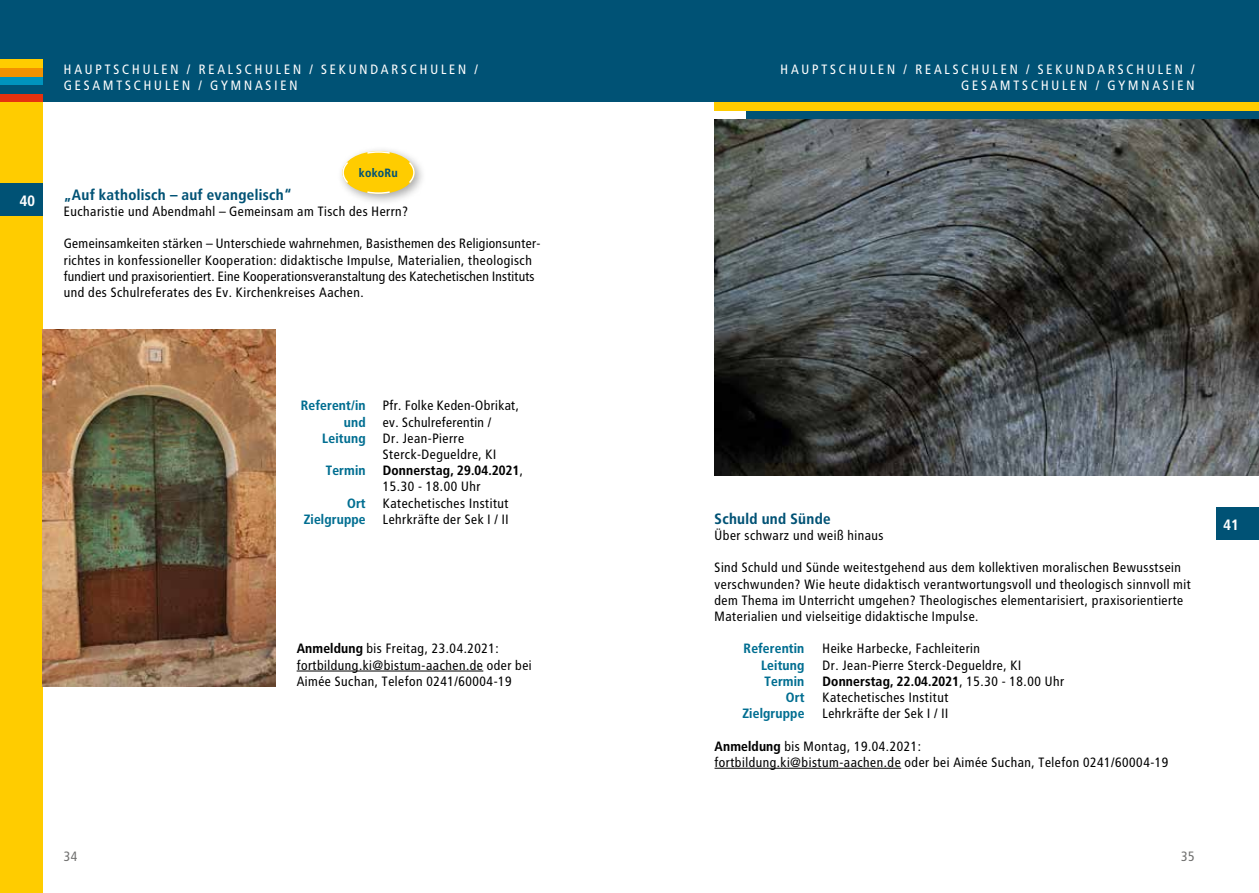
<style>
.page{position:relative;width:1259px;height:893px;background:#fff}
.page>*{position:absolute;margin:0;border:0;box-sizing:border-box;transform-origin:0 0}
.t1{font:700 15px "Transit OT";color:#005275}
.t2{font:700 15px "Transit OT";color:#fff}
.t3{font:13.5px/16.2px "Transit OT";color:#000}
.t4{font:13.5px/16.2px "Transit OT";letter-spacing:.17em;color:#fff;text-align:right}
.t5{font:700 13.5px/16.2px "Transit OT";letter-spacing:-.01em;color:#000}
.t6{font:700 13.5px "Transit OT";letter-spacing:-.01em;color:#006e91}
.t7{font:13.5px "Transit OT";color:#6f6f6e}
.t8{font:700 12px "Transit OT";color:#005275}
.s1{font-weight:700;color:#006e91}
.s2{font-weight:400}
.s3{font-weight:700}
</style>
<div class="page">
<div style="left:629px;top:0;width:630px;height:102px;background:#005275"></div>
<div style="left:746px;top:111px;width:513px;height:8px;background:#005275"></div>
<div style="left:714px;top:102px;width:545px;height:9px;background:#fc0"></div>
<div style="left:0;top:102px;width:43px;height:791px;background:#fc0"></div>
<div style="left:0;top:0;width:629px;height:102px;background:#005275"></div>
<div style="left:0;top:94px;width:43px;height:8px;background:#e6310e"></div>
<div style="left:0;top:77px;width:43px;height:8px;background:#0093bd"></div>
<div style="left:0;top:68px;width:43px;height:9px;background:#f39100"></div>
<div style="left:0;top:60px;width:43px;height:8px;background:#fc0"></div>
<img style="left:714px;top:119px;width:545px;height:356px">
<hr style="left:714px;top:768px;width:187px;height:1px;background:#000">
<hr style="left:297px;top:671px;width:186px;height:1px;background:#000">
<div style="left:0;top:184px;width:43px;height:32px;background:#005275"></div>
<div style="left:1216px;top:508px;width:43px;height:32px;background:#005275"></div>
<img style="left:43px;top:329px;width:232px;height:357px">
<div style="left:336px;top:145px;width:90px;height:61px;background:#000;opacity:.34"></div>
<svg style="left:342px;top:150px;width:73px;height:45px"></svg>
<p class="t4" style="left:64px;top:62px;width:416px;text-align:left">HAUPTSCHULEN / REALSCHULEN / SEKUNDARSCHULEN /<br>GESAMTSCHULEN / GYMNASIEN</p>
<p class="t2" style="left:20px;top:192px;width:17px">40</p>
<p class="t8" style="left:359px;top:166px;width:41px">kokoRu</p>
<p class="t1" style="left:64px;top:186px;width:230px">„Auf katholisch – auf evangelisch“</p>
<p class="t3" style="left:64px;top:203px;width:346px">Eucharistie und Abendmahl – Gemeinsam am Tisch des Herrn?</p>
<p class="t3" style="left:64px;top:236px;width:478px">Gemeinsamkeiten stärken – Unterschiede wahrnehmen, Basisthemen des Religionsunter&shy;richtes in konfessioneller Kooperation: didaktische Impulse, Materialien, theologisch fundiert und praxisorientiert. Eine Kooperationsveranstaltung des Katechetischen Instituts und des Schulreferates des Ev. Kirchenkreises Aachen.</p>
<p class="t4" style="left:780px;top:62px;width:416px">HAUPTSCHULEN / REALSCHULEN / SEKUNDARSCHULEN /<br>GESAMTSCHULEN / GYMNASIEN</p>
<p class="t6" style="left:301px;top:398px;width:67px">Referent/in</p>
<p class="t3" style="left:383px;top:398px;width:138px">Pfr. Folke Keden-Obrikat,</p>
<p class="t6" style="left:344px;top:414px;width:24px">und</p>
<p class="t3" style="left:383px;top:414px;width:110px">ev. Schulreferentin /</p>
<p class="t3" style="left:322px;top:430px;width:144px"><span class="s1">Leitung</span> Dr. Jean-Pierre</p>
<p class="t3" style="left:383px;top:446px;width:115px">Sterck-Degueldre, KI</p>
<p class="t6" style="left:326px;top:463px;width:42px">Termin</p>
<p class="t5" style="left:383px;top:462px;width:142px">Donnerstag, 29.04.2021<span class="s2">,<br>15.30 - 18.00 Uhr</span></p>
<p class="t6" style="left:347px;top:495px;width:20px">Ort</p>
<p class="t3" style="left:383px;top:495px;width:128px">Katechetisches Institut</p>
<p class="t6" style="left:304px;top:511px;width:64px">Zielgruppe</p>
<p class="t3" style="left:383px;top:511px;width:128px">Lehrkräfte der Sek I / II</p>
<p class="t3" style="left:297px;top:641px;width:237px"><span class="s3">Anmeldung</span> bis Freitag, 23.04.2021: fortbildung.ki@bistum-aachen.de oder bei<br>Aimée Suchan, Telefon 0241/60004-19</p>
<p class="t1" style="left:714px;top:510px;width:118px">Schuld und Sünde</p>
<p class="t3" style="left:714px;top:527px;width:171px">Über schwarz und weiß hinaus</p>
<p class="t3" style="left:714px;top:560px;width:478px">Sind Schuld und Sünde weitestgehend aus dem kollektiven moralischen Bewusstsein verschwunden? Wie heute didaktisch verantwortungsvoll und theologisch sinnvoll mit dem Thema im Unterricht umgehen? Theologisches elementarisiert, praxisorientierte Materialien und vielseitige didaktische Impulse.</p>
<p class="t6" style="left:743px;top:641px;width:63px">Referentin</p>
<p class="t3" style="left:822px;top:641px;width:159px">Heike Harbecke, Fachleiterin</p>
<p class="t6" style="left:761px;top:657px;width:45px">Leitung</p>
<p class="t3" style="left:822px;top:657px;width:201px">Dr. Jean-Pierre Sterck-Degueldre, KI</p>
<p class="t6" style="left:764px;top:673px;width:42px">Termin</p>
<p class="t5" style="left:822px;top:673px;width:244px">Donnerstag, 22.04.2021<span class="s2">, 15.30 - 18.00 Uhr</span></p>
<p class="t6" style="left:786px;top:689px;width:20px">Ort</p>
<p class="t3" style="left:822px;top:689px;width:128px">Katechetisches Institut</p>
<p class="t6" style="left:742px;top:706px;width:64px">Zielgruppe</p>
<p class="t3" style="left:822px;top:705px;width:128px">Lehrkräfte der Sek I / II</p>
<p class="t3" style="left:714px;top:738px;width:456px"><span class="s3">Anmeldung</span> bis Montag, 19.04.2021:<br>fortbildung.ki@bistum-aachen.de oder bei Aimée Suchan, Telefon 0241/60004-19</p>
<p class="t2" style="left:1223px;top:516px;width:17px">41</p>
<p class="t7" style="left:64px;top:848px;width:16px">34</p>
<p class="t7" style="left:1181px;top:848px;width:16px">35</p>
</div>
